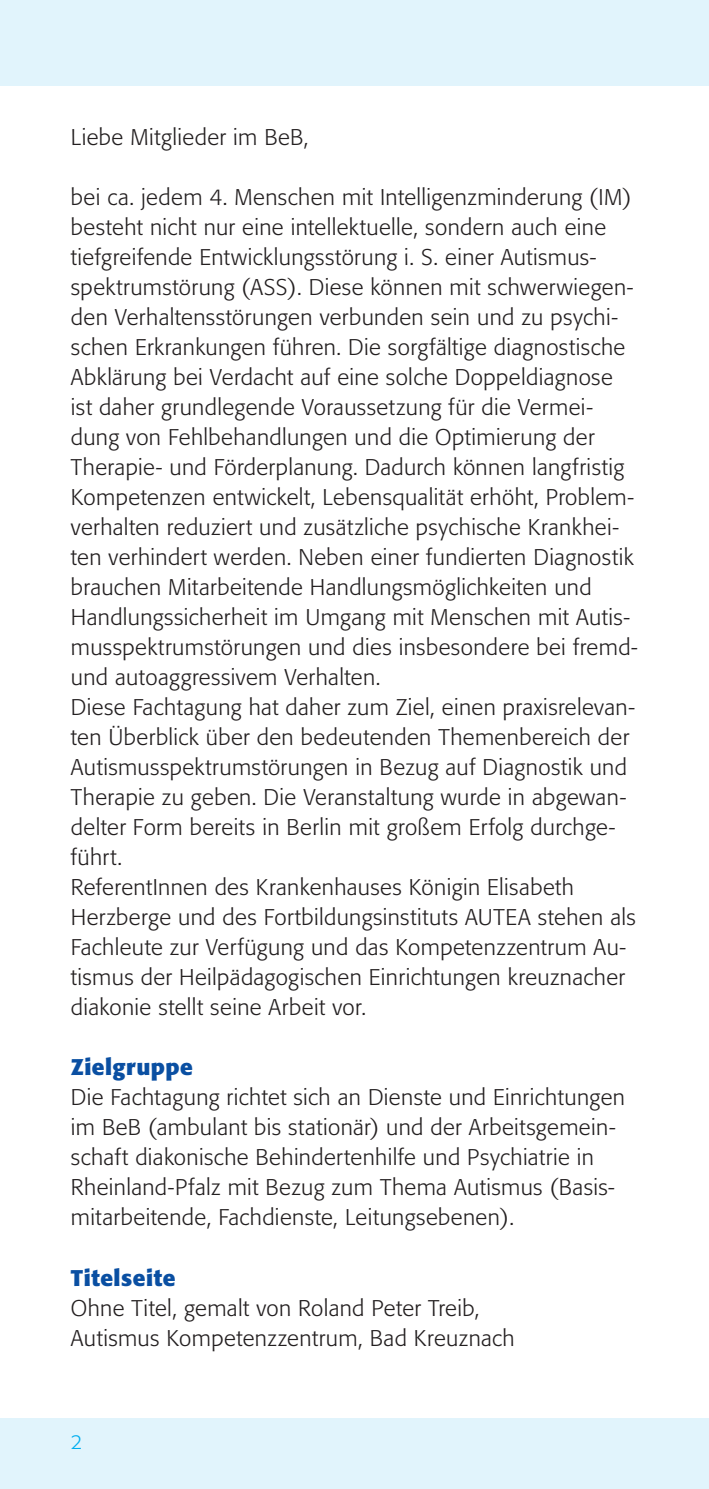
<style>
.page{position:relative;width:709px;height:1489px;background:#fff}
.page>*{position:absolute;margin:0;border:0;box-sizing:border-box;transform-origin:0 0}
.t1{font:300 22.5px/30px "Formata";letter-spacing:.015em;color:#231f20}
.t2{font:700 22.5px "Formata";letter-spacing:.025em;color:#0a4fa2}
.t3{font:300 20px "Formata";color:#00aeef}
</style>
<div class="page">
<div style="left:0;top:1417px;width:709px;height:71px;background:#e1f4fc"></div>
<div style="left:0;top:0;width:709px;height:85px;background:#e1f4fc"></div>
<p class="t1" style="left:71px;top:122px;width:239px">Liebe Mitglieder im BeB,</p>
<p class="t1" style="left:71px;top:182px;width:568px">bei ca. jedem 4. Menschen mit Intelligenzminderung (IM) besteht nicht nur eine intellektuelle, sondern auch eine tiefgreifende Entwicklungsstörung i. S. einer Autismus&shy;spektrumstörung (ASS). Diese können mit schwerwiegen&shy;den Verhaltensstörungen verbunden sein und zu psychi&shy;schen Erkrankungen führen. Die sorgfältige diagnostische Abklärung bei Verdacht auf eine solche Doppeldiagnose ist daher grundlegende Voraussetzung für die Vermei&shy;dung von Fehlbehandlungen und die Optimierung der Therapie- und Förderplanung. Dadurch können langfristig Kompetenzen entwickelt, Lebensqualität erhöht, Problem&shy;verhalten reduziert und zusätzliche psychische Krankhei&shy;ten verhindert werden. Neben einer fundierten Diagnostik brauchen Mitarbeitende Handlungsmöglichkeiten und Handlungssicherheit im Umgang mit Menschen mit Autis&shy;musspektrumstörungen und dies insbesondere bei fremd&shy;und autoaggressivem Verhalten.<br>Diese Fachtagung hat daher zum Ziel, einen praxisrelevan&shy;ten Überblick über den bedeutenden Themenbereich der Autismusspektrumstörungen in Bezug auf Diagnostik und Therapie zu geben. Die Veranstaltung wurde in abgewan&shy;delter Form bereits in Berlin mit großem Erfolg durchge&shy;führt.<br>ReferentInnen des Krankenhauses Königin Elisabeth Herzberge und des Fortbildungsinstituts AUTEA stehen als Fachleute zur Verfügung und das Kompetenzzentrum Au&shy;tismus der Heilpädagogischen Einrichtungen kreuznacher diakonie stellt seine Arbeit vor.</p>
<p class="t2" style="left:71px;top:1053px;width:123px">Zielgruppe</p>
<p class="t1" style="left:71px;top:1082px;width:555px">Die Fachtagung richtet sich an Dienste und Einrichtungen im BeB (ambulant bis stationär) und der Arbeitsgemein&shy;schaft diakonische Behindertenhilfe und Psychiatrie in Rheinland-Pfalz mit Bezug zum Thema Autismus (Basis&shy;mitarbeitende, Fachdienste, Leitungsebenen).</p>
<p class="t2" style="left:71px;top:1263px;width:106px">Titelseite</p>
<p class="t1" style="left:71px;top:1292px;width:445px">Ohne Titel, gemalt von Roland Peter Treib,<br>Autismus Kompetenzzentrum, Bad Kreuznach</p>
<p class="t3" style="left:71px;top:1430px;width:13px">2</p>
</div>
